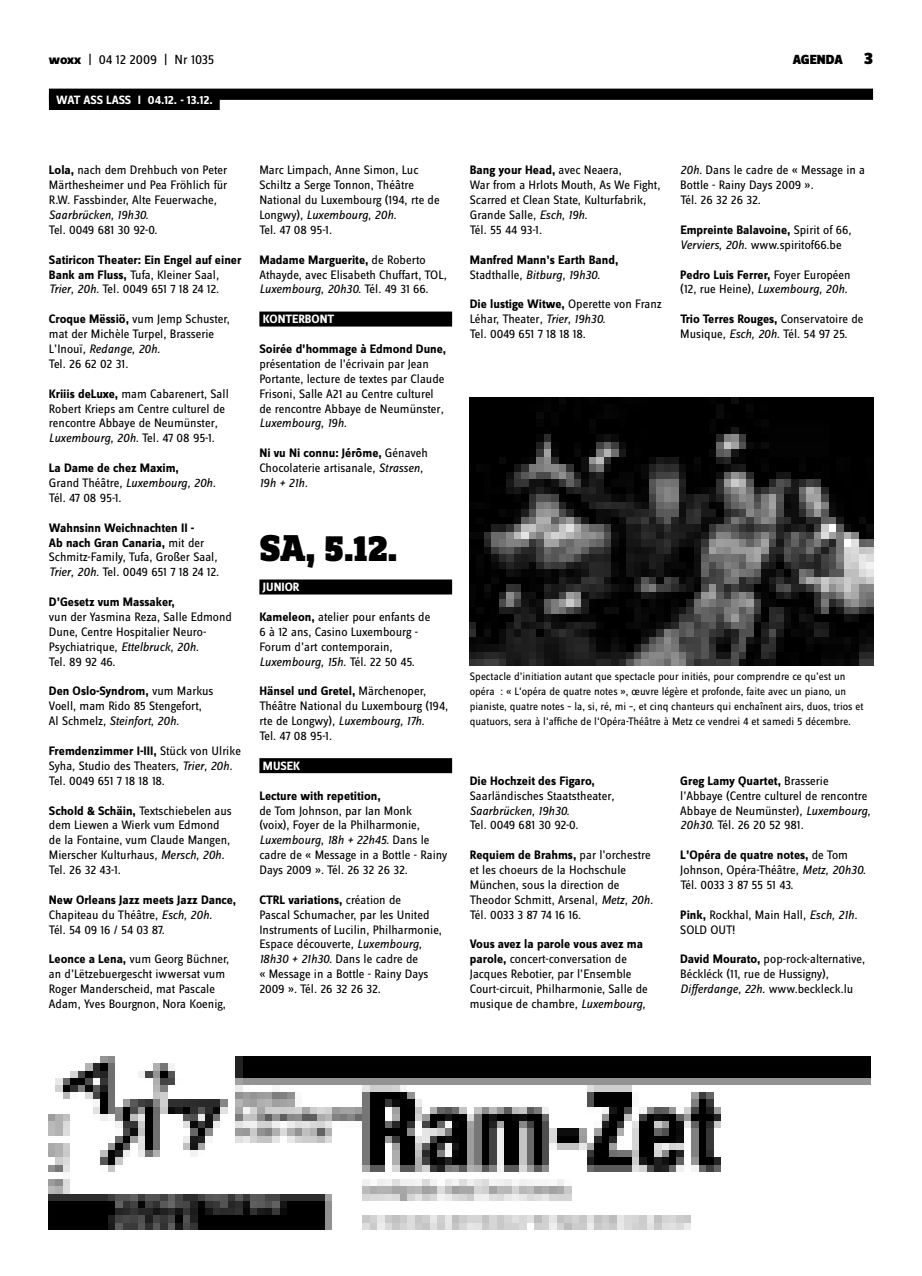
<style>
.page{position:relative;width:922px;height:1276px;background:#fff}
.page>*{position:absolute;margin:0;border:0;box-sizing:border-box;transform-origin:0 0}
.t1{font:900 38.75px "Zine Slab Dis";color:#000}
.t2{font:13.75px "Zine Sans Dis";letter-spacing:-.01em;color:#000}
.t3{font:900 13.75px "Zine Sans Dis";color:#000}
.t4{font:12.75px/14.9px "Zine Sans Dis";color:#000}
.t5{font:700 12.75px/14.9px "Zine Sans Dis";color:#000}
.t6{font:700 12.5px "Zine Sans Dis";color:#fff}
.t7{font:11.25px/14.9px "Zine Sans Dis";color:#000}
.s1{font-weight:800}
.s2{font-weight:700}
.s3{font-style:italic}
.s4{font-weight:400}
.s5{font-weight:400;font-style:italic}
</style>
<div class="page">
<div style="left:259px;top:311px;width:193px;height:15px;background:#000"></div>
<div style="left:259px;top:579px;width:193px;height:15px;background:#000"></div>
<div style="left:259px;top:758px;width:193px;height:15px;background:#000"></div>
<div style="left:49px;top:89px;width:823px;height:11px;background:#000"></div>
<div style="left:49px;top:94px;width:171px;height:16px;background:#000"></div>
<img style="left:49px;top:1056px;width:821px;height:173px">
<img style="left:469px;top:398px;width:403px;height:267px">
<p class="t2" style="left:49px;top:53px;width:167px"><span class="s1">woxx</span> | 04 12 2009 | Nr 1035</p>
<p class="t3" style="left:792px;top:53px;width:52px">AGENDA</p>
<p class="t6" style="left:56px;top:93px;width:35px">WAT ASS</p>
<p class="t6" style="left:106px;top:93px;width:12px">LASSI</p>
<p class="t6" style="left:148px;top:93px;width:66px">04.12. - 13.12.</p>
<p class="t4" style="left:49px;top:163px;width:180px"><span class="s2">Lola,</span> nach dem Drehbuch von Peter<br>Märthesheimer und Pea Fröhlich für<br>R.W. Fassbinder, Alte Feuerwache<span class="s3">,<br>Saarbrücken, 19h30.</span></p>
<p class="t4" style="left:49px;top:223px;width:110px">Tel. 0049 681 30 92-0.</p>
<p class="t5" style="left:49px;top:253px;width:194px">Satiricon Theater: Ein Engel auf einer<br>Bank am Fluss, <span class="s4">Tufa, Kleiner Saal</span><span class="s5">,<br>Trier, 20h.</span> <span class="s4">Tel. 0049 651 7 18 24 12.</span></p>
<p class="t4" style="left:49px;top:312px;width:182px"><span class="s2">Croque Mëssiö,</span> vum Jemp Schuster, mat der Michèle Turpel, Brasserie<br>L’Inouï<span class="s3">, Redange, 20h.<br></span>Tel. 26 62 02 31.</p>
<p class="t4" style="left:49px;top:387px;width:181px"><span class="s2">Kriiis deLuxe,</span> mam Cabarenert, Sall Robert Krieps am Centre culturel de rencontre Abbaye de Neumünster<span class="s3">, Luxembourg, 20h.</span> Tel. 47 08 95-1.</p>
<p class="t4" style="left:49px;top:461px;width:168px"><span class="s2">La Dame de chez Maxim,<br></span>Grand Théâtre<span class="s3">, Luxembourg, 20h.<br></span>Tél. 47 08 95-1.</p>
<p class="t4" style="left:49px;top:521px;width:172px"><span class="s2">Wahnsinn Weichnachten II -<br>Ab nach Gran Canaria,</span> mit der<br>Schmitz-Family, Tufa, Großer Saal<span class="s3">,<br>Trier, 20h.</span> Tel. 0049 651 7 18 24 12.</p>
<p class="t5" style="left:49px;top:595px;width:127px">D’Gesetz vum Massaker,</p>
<p class="t4" style="left:49px;top:610px;width:184px">vun der Yasmina Reza, Salle Edmond<br>Dune, Centre Hospitalier Neuro-<br>Psychiatrique<span class="s3">, Ettelbruck, 20h.<br></span>Tel. 89 92 46.</p>
<p class="t4" style="left:49px;top:684px;width:166px"><span class="s2">Den Oslo-Syndrom,</span> vum Markus<br>Voell, mam Rido 85 Stengefort,<br>Al Schmelz<span class="s3">, Steinfort, 20h.</span></p>
<p class="t4" style="left:49px;top:744px;width:193px"><span class="s2">Fremdenzimmer I-III,</span> Stück von Ulrike<br>Syha, Studio des Theaters<span class="s3">, Trier, 20h.<br></span>Tel. 0049 651 7 18 18 18.</p>
<p class="t4" style="left:49px;top:803px;width:184px"><span class="s2">Schold &amp; Schäin,</span> Textschiebelen aus dem Liewen a Wierk vum Edmond de la Fontaine, vum Claude Mangen,<br>Mierscher Kulturhaus<span class="s3">, Mersch, 20h.<br></span>Tel. 26 32 43-1.</p>
<p class="t4" style="left:49px;top:893px;width:189px"><span class="s2">New Orleans Jazz meets Jazz Dance,<br></span>Chapiteau du Théâtre<span class="s3">, Esch, 20h.<br></span>Tél. 54 09 16 / 54 03 87.</p>
<p class="t4" style="left:49px;top:952px;width:182px"><span class="s2">Leonce a Lena,</span> vum Georg Büchner, an d’Lëtzebuergescht iwwersat vum Roger Manderscheid, mat Pascale Adam, Yves Bourgnon, Nora Koenig,</p>
<p class="t4" style="left:259px;top:163px;width:182px">Marc Limpach, Anne Simon, Luc<br>Schiltz a Serge Tonnon, Théâtre<br>National du Luxembourg (194, rte de<br>Longwy)<span class="s3">, Luxembourg, 20h.<br></span>Tel. 47 08 95-1.</p>
<p class="t4" style="left:259px;top:253px;width:189px"><span class="s2">Madame Marguerite,</span> de Roberto<br>Athayde, avec Elisabeth Chuffart, TOL<span class="s3">,<br>Luxembourg, 20h30.</span> Tél. 49 31 66.</p>
<p class="t6" style="left:263px;top:312px;width:70px">konterbont</p>
<p class="t5" style="left:259px;top:342px;width:188px">Soirée d’hommage à Edmond Dune,</p>
<p class="t4" style="left:259px;top:357px;width:186px">présentation de l’écrivain par Jean Portante, lecture de textes par Claude Frisoni, Salle A21 au Centre culturel de rencontre Abbaye de Neumünster<span class="s3">, Luxembourg, 19h.</span></p>
<p class="t4" style="left:259px;top:446px;width:170px"><span class="s2">Ni vu Ni connu: Jérôme,</span> Génaveh<br>Chocolaterie artisanale<span class="s3">, Strassen,<br>19h + 21h.</span></p>
<h1 class="t1" style="left:259px;top:528px;width:139px">Sa, 5.12.</h1>
<p class="t6" style="left:263px;top:580px;width:38px">junior</p>
<p class="t4" style="left:259px;top:610px;width:172px"><span class="s2">Kameleon,</span> atelier pour enfants de<br>6 à 12 ans, Casino Luxembourg -<br>Forum d’art contemporain<span class="s3">,<br>Luxembourg, 15h.</span> Tél. 22 50 45.</p>
<p class="t4" style="left:259px;top:684px;width:190px"><span class="s2">Hänsel und Gretel,</span> Märchenoper,<br>Théâtre National du Luxembourg (194, rte de Longwy)<span class="s3">, Luxembourg, 17h.<br></span>Tel. 47 08 95-1.</p>
<p class="t6" style="left:263px;top:759px;width:39px">musek</p>
<p class="t5" style="left:259px;top:788px;width:123px">Lecture with repetition,</p>
<p class="t4" style="left:259px;top:803px;width:189px">de Tom Johnson, par Ian Monk<br>(voix), Foyer de la Philharmonie<span class="s3">,<br>Luxembourg, 18h + 22h45.</span> Dans le cadre de « Message in a Bottle - Rainy<br>Days 2009 ». Tél. 26 32 26 32.</p>
<p class="t4" style="left:259px;top:893px;width:184px"><span class="s2">CTRL variations,</span> création de<br>Pascal Schumacher, par les United<br>Instruments of Lucilin, Philharmonie,<br>Espace découverte<span class="s3">, Luxembourg,<br>18h30 + 21h30.</span> Dans le cadre de<br>« Message in a Bottle - Rainy Days<br>2009 ». Tél. 26 32 26 32.</p>
<p class="t4" style="left:469px;top:163px;width:192px"><span class="s2">Bang your Head,</span> avec Neaera,<br>War from a Hrlots Mouth, As We Fight,<br>Scarred et Clean State, Kulturfabrik,<br>Grande Salle<span class="s3">, Esch, 19h.<br></span>Tél. 55 44 93-1.</p>
<p class="t5" style="left:469px;top:253px;width:150px">Manfred Mann’s Earth Band,<br><span class="s4">Stadthalle</span><span class="s5">, Bitburg, 19h30.</span></p>
<p class="t4" style="left:469px;top:297px;width:193px"><span class="s2">Die lustige Witwe,</span> Operette von Franz<br>Léhar, Theater<span class="s3">, Trier, 19h30.<br></span>Tel. 0049 651 7 18 18 18.</p>
<p class="t4" style="left:680px;top:163px;width:186px"><span class="s3">20h.</span> Dans le cadre de « Message in a<br>Bottle - Rainy Days 2009 ».<br>Tél. 26 32 26 32.</p>
<p class="t4" style="left:680px;top:223px;width:173px"><span class="s2">Empreinte Balavoine,</span> Spirit of 66<span class="s3">,<br>Verviers, 20h.</span> www.spiritof66.be</p>
<p class="t4" style="left:680px;top:268px;width:172px"><span class="s2">Pedro Luis Ferrer,</span> Foyer Européen (12, rue Heine)<span class="s3">, Luxembourg, 20h.</span></p>
<p class="t4" style="left:680px;top:312px;width:184px"><span class="s2">Trio Terres Rouges,</span> Conservatoire de<br>Musique<span class="s3">, Esch, 20h.</span> Tél. 54 97 25.</p>
<p class="t7" style="left:469px;top:670px;width:395px">Spectacle d’initiation autant que spectacle pour initiés, pour comprendre ce qu’est un opéra : « L‘opéra de quatre notes », œuvre légère et profonde, faite avec un piano, un pianiste, quatre notes – la, si, ré, mi –, et cinq chanteurs qui enchaînent airs, duos, trios et quatuors, sera à l‘affiche de l‘Opéra-Théâtre à Metz ce vendrei 4 et samedi 5 décembre.</p>
<p class="t4" style="left:469px;top:774px;width:146px"><span class="s2">Die Hochzeit des Figaro,<br></span>Saarländisches Staatstheater<span class="s3">,<br>Saarbrücken, 19h30.</span></p>
<p class="t4" style="left:469px;top:818px;width:110px">Tel. 0049 681 30 92-0.</p>
<p class="t4" style="left:469px;top:848px;width:185px"><span class="s2">Requiem de Brahms,</span> par l’orchestre et les choeurs de la Hochschule<br>München, sous la direction de<br>Theodor Schmitt, Arsenal<span class="s3">, Metz, 20h.<br></span>Tél. 0033 3 87 74 16 16.</p>
<p class="t4" style="left:469px;top:937px;width:179px"><span class="s2">Vous avez la parole vous avez ma parole,</span> concert-conversation de Jacques Rebotier, par l’Ensemble Court-circuit, Philharmonie, Salle de musique de chambre<span class="s3">, Luxembourg,</span></p>
<p class="t4" style="left:680px;top:774px;width:192px"><span class="s2">Greg Lamy Quartet,</span> Brasserie l’Abbaye (Centre culturel de rencontre<br>Abbaye de Neumünster)<span class="s3">, Luxembourg,<br>20h30.</span> Tél. 26 20 52 981.</p>
<p class="t4" style="left:680px;top:848px;width:187px"><span class="s2">L’Opéra de quatre notes,</span> de Tom<br>Johnson, Opéra-Théâtre<span class="s3">, Metz, 20h30.<br></span>Tél. 0033 3 87 55 51 43.</p>
<p class="t4" style="left:680px;top:908px;width:178px"><span class="s2">Pink,</span> Rockhal, Main Hall<span class="s3">, Esch, 21h.<br></span>SOLD OUT!</p>
<p class="t4" style="left:680px;top:952px;width:186px"><span class="s2">David Mourato,</span> pop-rock-alternative,<br>Béckléck (11, rue de Hussigny)<span class="s3">,<br>Differdange, 22h.</span> www.beckleck.lu</p>
</div>
